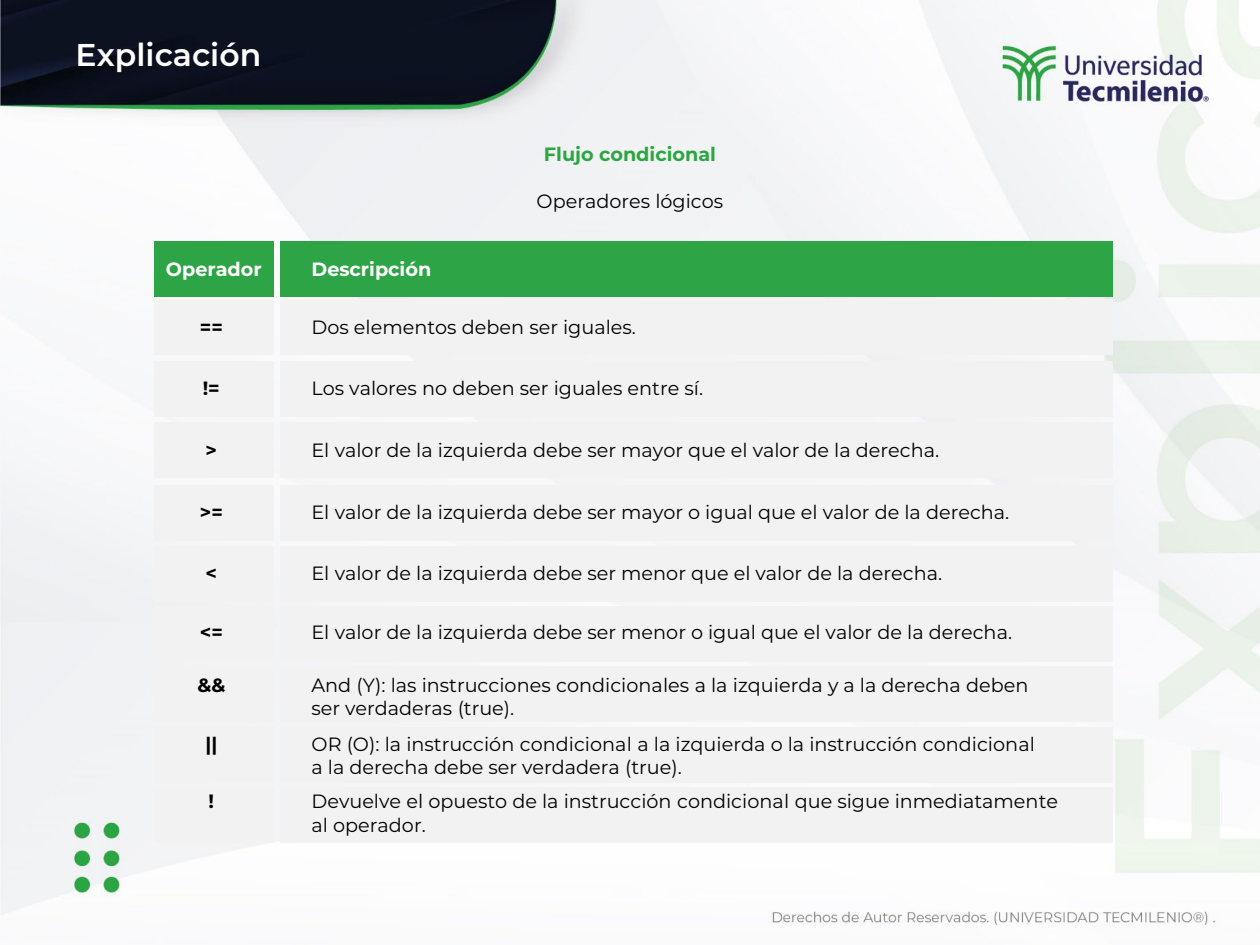
<style>
.page{position:relative;width:1260px;height:945px;background:#fff}
.page>*{position:absolute;margin:0;border:0;box-sizing:border-box;transform-origin:0 0}
.t1{font:600 31.5px "Montserrat";color:#fff}
.t2{font:19.25px/23.1px "Montserrat";color:#000}
.t3{font:700 19.25px "Montserrat";color:#fff}
.t4{font:700 19.25px "Montserrat";color:#2ca640}
.t5{font:700 19.25px "Montserrat";color:#000}
</style>
<div class="page">
<img style="left:0;top:0;width:1260px;height:926px">
<div style="left:280px;top:242px;width:833px;height:55px;background:#2da546"></div>
<div style="left:280px;top:300px;width:833px;height:55px;background:#f2f2f2"></div>
<div style="left:280px;top:361px;width:833px;height:55px;background:#f2f2f2"></div>
<div style="left:280px;top:423px;width:833px;height:55px;background:#f2f2f2"></div>
<div style="left:280px;top:485px;width:833px;height:55px;background:#f2f2f2"></div>
<div style="left:280px;top:546px;width:833px;height:56px;background:#f2f2f2"></div>
<div style="left:280px;top:606px;width:833px;height:55px;background:#f2f2f2"></div>
<div style="left:280px;top:666px;width:833px;height:55px;background:#f2f2f2"></div>
<div style="left:280px;top:727px;width:833px;height:56px;background:#f2f2f2"></div>
<div style="left:280px;top:787px;width:833px;height:56px;background:#f2f2f2"></div>
<div style="left:154px;top:242px;width:120px;height:55px;background:#2da546"></div>
<div style="left:154px;top:300px;width:120px;height:55px;background:#f2f2f2"></div>
<div style="left:154px;top:361px;width:120px;height:55px;background:#f2f2f2"></div>
<div style="left:154px;top:423px;width:120px;height:55px;background:#f2f2f2"></div>
<div style="left:154px;top:485px;width:120px;height:55px;background:#f2f2f2"></div>
<div style="left:154px;top:546px;width:120px;height:56px;background:#f2f2f2"></div>
<div style="left:154px;top:606px;width:120px;height:55px;background:#f2f2f2"></div>
<div style="left:154px;top:666px;width:120px;height:55px;background:#f2f2f2"></div>
<div style="left:154px;top:727px;width:120px;height:56px;background:#f2f2f2"></div>
<div style="left:154px;top:787px;width:120px;height:56px;background:#f2f2f2"></div>
<p class="t1" style="left:76px;top:32px;width:187px">Explicación</p>
<p class="t3" style="left:166px;top:255px;width:97px">Operador</p>
<p class="t5" style="left:200px;top:313px;width:25px">==</p>
<p class="t5" style="left:203px;top:375px;width:19px">!=</p>
<p class="t5" style="left:206px;top:436px;width:13px">&gt;</p>
<p class="t5" style="left:200px;top:498px;width:25px">&gt;=</p>
<p class="t5" style="left:206px;top:559px;width:13px">&lt;</p>
<p class="t5" style="left:200px;top:618px;width:25px">&lt;=</p>
<p class="t5" style="left:197px;top:671px;width:29px">&amp;&amp;</p>
<p class="t5" style="left:205px;top:731px;width:13px">||</p>
<p class="t5" style="left:209px;top:788px;width:7px">!</p>
<p class="t3" style="left:312px;top:255px;width:121px">Descripción</p>
<h1 class="t4" style="left:544px;top:141px;width:173px">Flujo condicional</h1>
<h1 class="t2" style="left:537px;top:189px;width:188px">Operadores lógicos</h1>
<p class="t2" style="left:312px;top:315px;width:326px">Dos elementos deben ser iguales.</p>
<p class="t2" style="left:312px;top:376px;width:393px">Los valores no deben ser iguales entre sí.</p>
<p class="t2" style="left:312px;top:438px;width:629px">El valor de la izquierda debe ser mayor que el valor de la derecha.</p>
<p class="t2" style="left:312px;top:500px;width:699px">El valor de la izquierda debe ser mayor o igual que el valor de la derecha.</p>
<p class="t2" style="left:312px;top:561px;width:632px">El valor de la izquierda debe ser menor que el valor de la derecha.</p>
<p class="t2" style="left:312px;top:620px;width:702px">El valor de la izquierda debe ser menor o igual que el valor de la derecha.</p>
<p class="t2" style="left:312px;top:673px;width:718px">And (Y): las instrucciones condicionales a la izquierda y a la derecha deben ser verdaderas (true).</p>
<p class="t2" style="left:312px;top:732px;width:725px">OR (O): la instrucción condicional a la izquierda o la instrucción condicional a la derecha debe ser verdadera (true).</p>
<p class="t2" style="left:312px;top:789px;width:748px">Devuelve el opuesto de la instrucción condicional que sigue inmediatamente al operador.</p>
</div>
